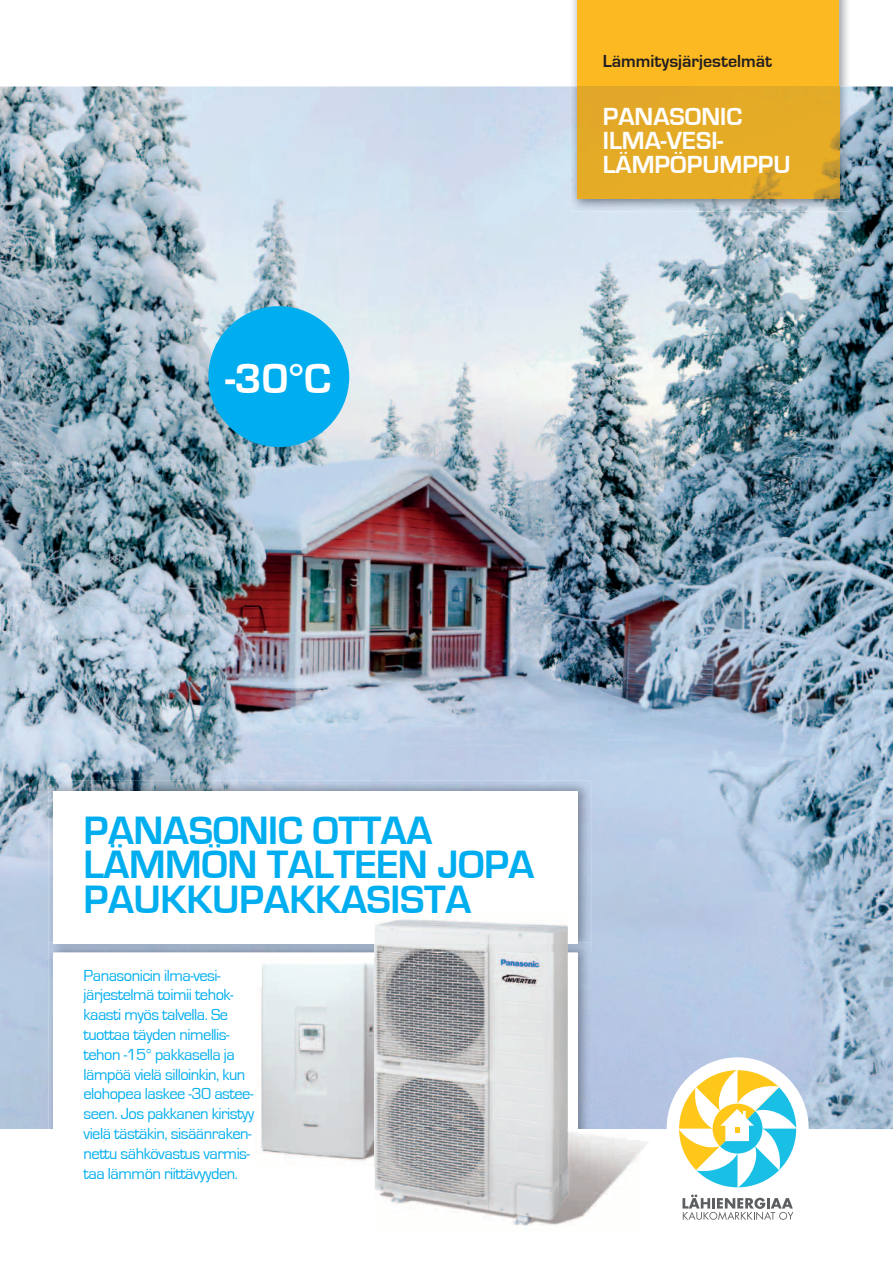
<style>
.page{position:relative;width:893px;height:1263px;background:#fff}
.page>*{position:absolute;margin:0;border:0;box-sizing:border-box;transform-origin:0 0}
.t1{font:700 43.5px "Eurostile";color:#fff}
.t2{font:700 40.8px/34.8px "Eurostile";letter-spacing:-.01em;color:#00aeef}
.t3{font:700 25.5px/24px "Eurostile";color:#fff}
.t4{font:700 18px "Eurostile";color:#231f20}
.t5{font:16.5px/19.8px "Eurostile";letter-spacing:-.03em;color:#00aeef}
</style>
<div class="page">
<img style="left:0;top:86px;width:316px;height:252px">
<img style="left:316px;top:86px;width:263px;height:309px">
<img style="left:793px;top:86px;width:100px;height:842px">
<img style="left:579px;top:211px;width:220px;height:401px">
<img style="left:0;top:338px;width:311px;height:263px">
<img style="left:311px;top:395px;width:272px;height:316px">
<img style="left:0;top:601px;width:313px;height:211px">
<img style="left:577px;top:609px;width:216px;height:422px">
<img style="left:311px;top:711px;width:268px;height:70px">
<img style="left:0;top:812px;width:48px;height:317px">
<img style="left:786px;top:928px;width:107px;height:201px">
<img style="left:48px;top:824px;width:5px;height:305px">
<img style="left:577px;top:824px;width:14px;height:305px">
<img style="left:48px;top:781px;width:543px;height:43px">
<div style="left:53px;top:791px;width:524px;height:153px;background:#fff"></div>
<svg style="left:667px;top:1057px;width:142px;height:163px"></svg>
<img style="left:570px;top:0;width:281px;height:211px">
<div style="left:577px;top:0;width:262px;height:86px;background:#fcb921"></div>
<div style="left:577px;top:86px;width:262px;height:112px;background:#e4ab27"></div>
<img style="left:256px;top:959px;width:119px;height:208px">
<img style="left:375px;top:919px;width:193px;height:210px">
<img style="left:375px;top:952px;width:193px;height:1px">
<img style="left:375px;top:1129px;width:265px;height:97px">
<div style="left:208px;top:306px;width:141px;height:141px;background:#00aeef;border-radius:50%"></div>
<h1 class="t1" style="left:225px;top:355px;width:107px">-30°C</h1>
<p class="t4" style="left:603px;top:52px;width:171px">Lämmitysjärjestelmät</p>
<h3 class="t3" style="left:603px;top:105px;width:189px">PANASONIC<br>ILMA-VESI-<br>LÄMPÖPUMPPU</h3>
<h2 class="t2" style="left:84px;top:813px;width:452px">PANASONIC OTTAA<br>LÄMMÖN TALTEEN JOPA<br>PAUKKUPAKKASISTA</h2>
<p class="t5" style="left:84px;top:965px;width:172px">Panasonicin ilma-vesi&shy;järjestelmä toimii tehok&shy;kaasti myös talvella. Se tuottaa täyden nimellis&shy;tehon -15° pakkasella ja lämpöä vielä silloinkin, kun elohopea laskee -30 astee&shy;seen. Jos pakkanen kiristyy vielä tästäkin, sisäänraken&shy;nettu sähkövastus varmis&shy;taa lämmön riittävyyden.</p>
</div>
